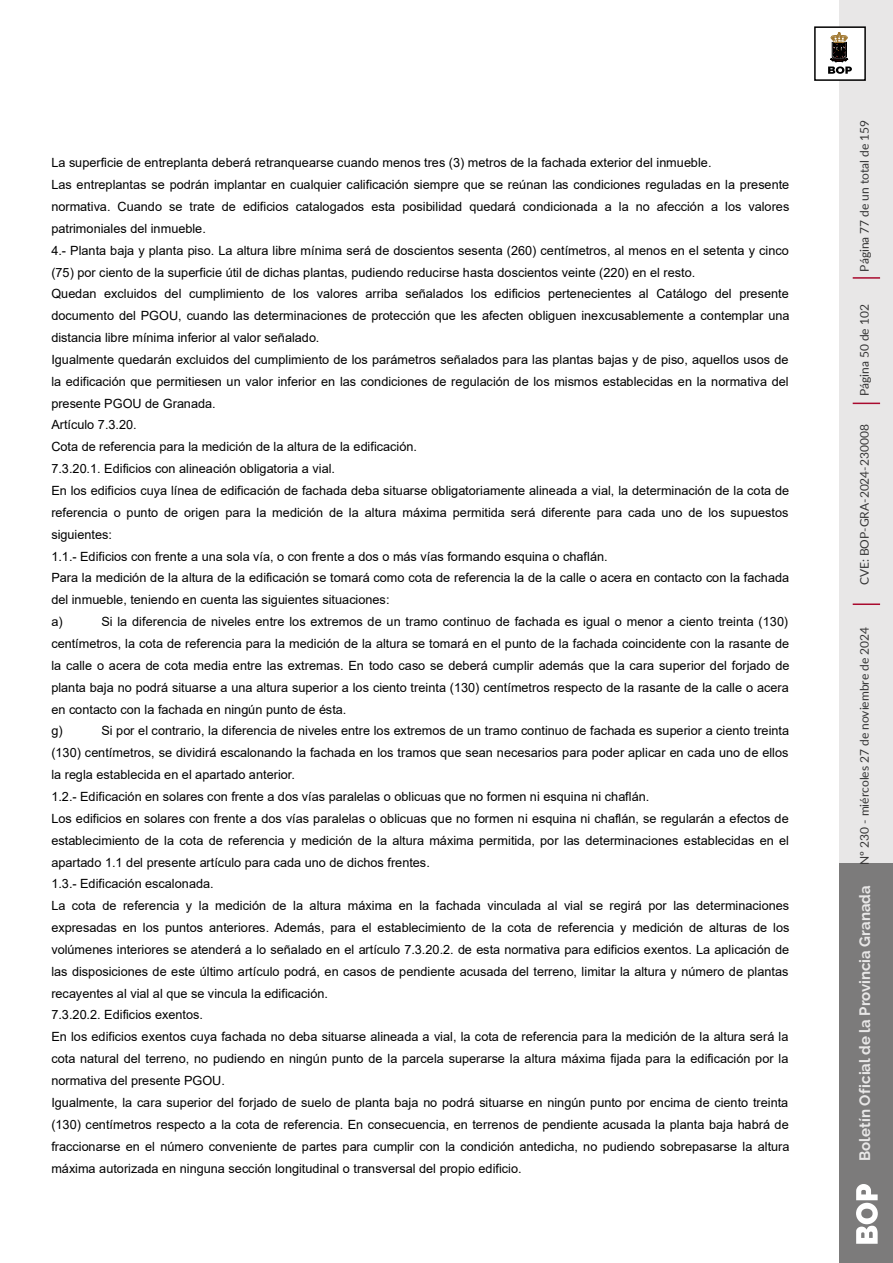
<style>
.page{position:relative;width:893px;height:1263px;background:#fff}
.page>*{position:absolute;margin:0;border:0;box-sizing:border-box;transform-origin:0 0}
.t1{font:700 15px "Raleway";color:#e8e7e7}
.t2{font:12.75px/21.9px "Arial";letter-spacing:.005em;color:#000}
.t3{font:12px "Lato";color:#333}
</style>
<div class="page">
<div style="left:839px;top:0;width:53px;height:1263px;background:#e8e7e7"></div>
<div style="left:839px;top:863px;width:53px;height:400px;background:#7c7b7b"></div>
<svg style="left:856px;top:1184px;width:21px;height:60px"></svg>
<div style="left:814px;top:27px;width:51px;height:53px;background:#fff"></div>
<div style="left:814px;top:26px;width:51px;height:55px;border:2px solid #000"></div>
<svg style="left:827px;top:28px;width:24px;height:46px"></svg>
<svg style="left:852px;top:403px;width:28px;height:1px"></svg>
<hr style="left:852px;top:277px;width:28px;height:2px;background:#a90a2e">
<svg style="left:852px;top:604px;width:28px;height:1px"></svg>
<p class="t2" style="left:51px;top:153px;width:739px">La superficie de entreplanta deberá retranquearse cuando menos tres (3) metros de la fachada exterior del inmueble.<br>Las entreplantas se podrán implantar en cualquier calificación siempre que se reúnan las condiciones reguladas en la presente normativa. Cuando se trate de edificios catalogados esta posibilidad quedará condicionada a la no afección a los valores patrimoniales del inmueble.<br>4.- Planta baja y planta piso. La altura libre mínima será de doscientos sesenta (260) centímetros, al menos en el setenta y cinco (75) por ciento de la superficie útil de dichas plantas, pudiendo reducirse hasta doscientos veinte (220) en el resto.<br>Quedan excluidos del cumplimiento de los valores arriba señalados los edificios pertenecientes al Catálogo del presente documento del PGOU, cuando las determinaciones de protección que les afecten obliguen inexcusablemente a contemplar una distancia libre mínima inferior al valor señalado.<br>Igualmente quedarán excluidos del cumplimiento de los parámetros señalados para las plantas bajas y de piso, aquellos usos de la edificación que permitiesen un valor inferior en las condiciones de regulación de los mismos establecidas en la normativa del presente PGOU de Granada.<br>Artículo 7.3.20.<br>Cota de referencia para la medición de la altura de la edificación.<br>7.3.20.1. Edificios con alineación obligatoria a vial.<br>En los edificios cuya línea de edificación de fachada deba situarse obligatoriamente alineada a vial, la determinación de la cota de referencia o punto de origen para la medición de la altura máxima permitida será diferente para cada uno de los supuestos siguientes:<br>1.1.- Edificios con frente a una sola vía, o con frente a dos o más vías formando esquina o chaflán.<br>Para la medición de la altura de la edificación se tomará como cota de referencia la de la calle o acera en contacto con la fachada del inmueble, teniendo en cuenta las siguientes situaciones:<br>a)</p>
<p class="t2" style="left:51px;top:612px;width:739px;text-indent:50px">Si la diferencia de niveles entre los extremos de un tramo continuo de fachada es igual o menor a ciento treinta (130) centímetros, la cota de referencia para la medición de la altura se tomará en el punto de la fachada coincidente con la rasante de la calle o acera de cota media entre las extremas. En todo caso se deberá cumplir además que la cara superior del forjado de planta baja no podrá situarse a una altura superior a los ciento treinta (130) centímetros respecto de la rasante de la calle o acera en contacto con la fachada en ningún punto de ésta.<br>g)</p>
<p class="t2" style="left:51px;top:721px;width:739px;text-indent:50px">Si por el contrario, la diferencia de niveles entre los extremos de un tramo continuo de fachada es superior a ciento treinta (130) centímetros, se dividirá escalonando la fachada en los tramos que sean necesarios para poder aplicar en cada uno de ellos la regla establecida en el apartado anterior.<br>1.2.- Edificación en solares con frente a dos vías paralelas o oblicuas que no formen ni esquina ni chaflán.<br>Los edificios en solares con frente a dos vías paralelas o oblicuas que no formen ni esquina ni chaflán, se regularán a efectos de establecimiento de la cota de referencia y medición de la altura máxima permitida, por las determinaciones establecidas en el apartado 1.1 del presente artículo para cada uno de dichos frentes.<br>1.3.- Edificación escalonada.<br>La cota de referencia y la medición de la altura máxima en la fachada vinculada al vial se regirá por las determinaciones expresadas en los puntos anteriores. Además, para el establecimiento de la cota de referencia y medición de alturas de los volúmenes interiores se atenderá a lo señalado en el artículo 7.3.20.2. de esta normativa para edificios exentos. La aplicación de las disposiciones de este último artículo podrá, en casos de pendiente acusada del terreno, limitar la altura y número de plantas recayentes al vial al que se vincula la edificación.<br>7.3.20.2. Edificios exentos.<br>En los edificios exentos cuya fachada no deba situarse alineada a vial, la cota de referencia para la medición de la altura será la cota natural del terreno, no pudiendo en ningún punto de la parcela superarse la altura máxima fijada para la edificación por la normativa del presente PGOU.<br>Igualmente, la cara superior del forjado de suelo de planta baja no podrá situarse en ningún punto por encima de ciento treinta (130) centímetros respecto a la cota de referencia. En consecuencia, en terrenos de pendiente acusada la planta baja habrá de fraccionarse en el número conveniente de partes para cumplir con la condición antedicha, no pudiendo sobrepasarse la altura máxima autorizada en ninguna sección longitudinal o transversal del propio edificio.</p>
<p class="t3" style="left:859px;top:272px;width:153px;rotate:-90deg">Página 77 de un total de 159</p>
<p class="t3" style="left:859px;top:396px;width:93px;rotate:-90deg">Página 50 de 102</p>
<p class="t3" style="left:859px;top:585px;width:162px;rotate:-90deg">CVE: BOP-GRA-2024-230008</p>
<p class="t3" style="left:859px;top:865px;width:239px;rotate:-90deg">Nº 230 - miércoles 27 de noviembre de 2024</p>
<p class="t1" style="left:856px;top:1161px;width:277px;rotate:-90deg">Boletín Oficial de la Provincia Granada</p>
</div>
